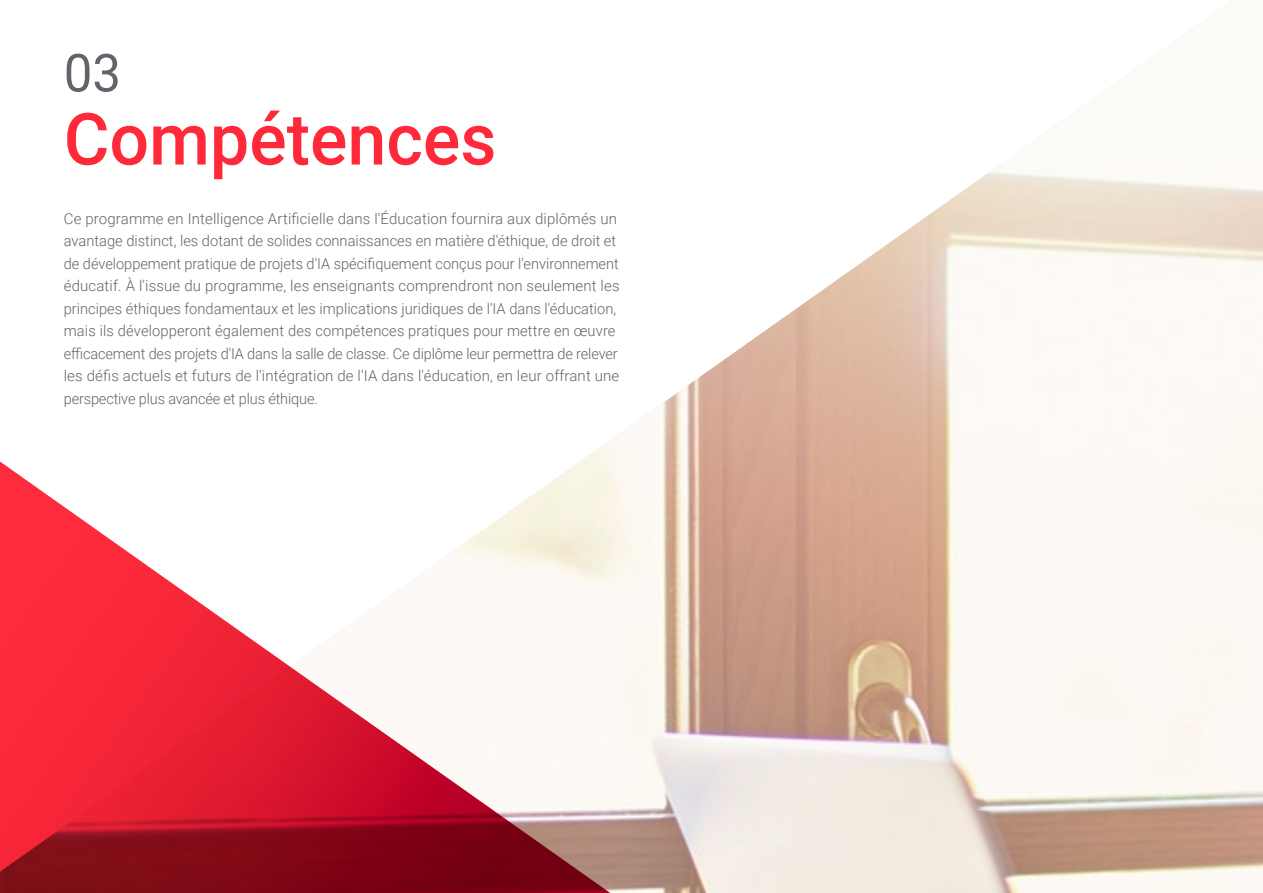
<style>
.page{position:relative;width:1263px;height:893px;background:#fff}
.page>*{position:absolute;margin:0;border:0;box-sizing:border-box;transform-origin:0 0}
.t1{font:500 72px "Roboto";color:#ff293a}
.t2{font:52.5px "Roboto";color:#61646a}
.t3{font:300 15px/22.5px "Roboto";color:#61646a}
</style>
<div class="page">
<img style="left:603px;top:0;width:660px;height:893px">
<svg style="left:0;top:446px;width:640px;height:447px"></svg>
<h2 class="t2" style="left:64px;top:36px;width:59px">03</h2>
<h1 class="t1" style="left:64px;top:89px;width:434px">Compétences</h1>
<p class="t3" style="left:64px;top:207px;width:557px">Ce programme en Intelligence Artificielle dans l'Éducation fournira aux diplômés un avantage distinct, les dotant de solides connaissances en matière d'éthique, de droit et de développement pratique de projets d'IA spécifiquement conçus pour l'environnement éducatif. À l'issue du programme, les enseignants comprendront non seulement les principes éthiques fondamentaux et les implications juridiques de l'IA dans l'éducation, mais ils développeront également des compétences pratiques pour mettre en œuvre efficacement des projets d'IA dans la salle de classe. Ce diplôme leur permettra de relever les défis actuels et futurs de l'intégration de l'IA dans l'éducation, en leur offrant une perspective plus avancée et plus éthique.</p>
</div>
